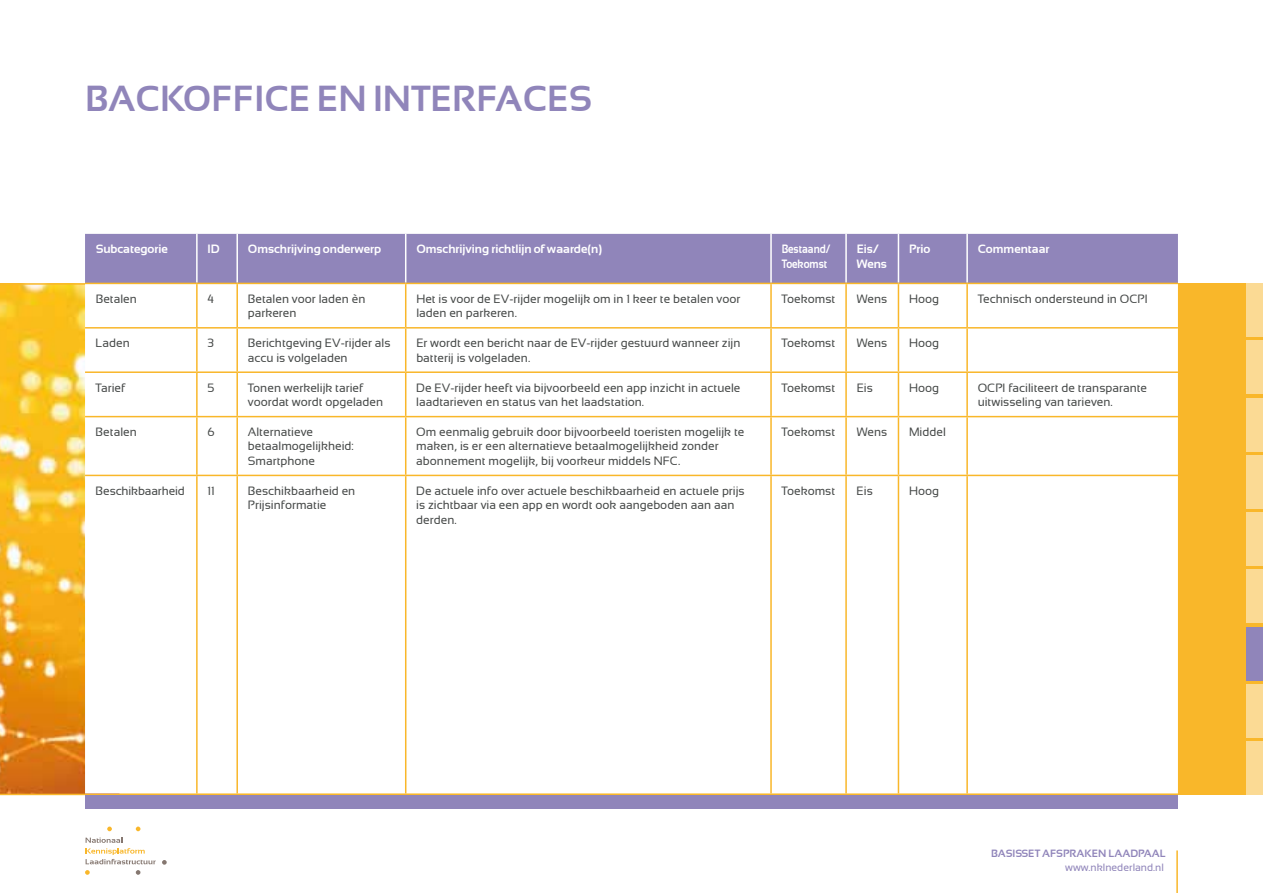
<style>
.page{position:relative;width:1263px;height:893px;background:#fff}
.page>*{position:absolute;margin:0;border:0;box-sizing:border-box;transform-origin:0 0}
.t1{font:700 36px "Sansation";color:#9085ba}
.t2{font:12px/14.4px "Sansation";color:#474a49}
.t3{font:700 12px/14.4px "Sansation";color:#fff}
.t4{font:700 12px/14.4px "Sansation";color:#fff;scale:.85 1}
.t5{font:700 10.5px "Sansation";color:#9085ba}
.t6{font:10.5px "Sansation";color:#9085ba}
</style>
<div class="page">
<hr style="left:1176px;top:850px;width:2px;height:43px;background:#f9b72a">
<svg style="left:162px;top:860px;width:5px;height:5px"></svg>
<svg style="left:136px;top:870px;width:4px;height:5px"></svg>
<svg style="left:136px;top:827px;width:4px;height:4px"></svg>
<svg style="left:107px;top:827px;width:5px;height:4px"></svg>
<svg style="left:85px;top:870px;width:5px;height:5px"></svg>
<svg style="left:86px;top:838px;width:70px;height:26px"></svg>
<div style="left:0;top:283px;width:1263px;height:512px;background:#f9b72a"></div>
<svg style="left:0;top:283px;width:121px;height:511px"></svg>
<div style="left:1246px;top:283px;width:17px;height:54px;background:#fbda94"></div>
<div style="left:1246px;top:340px;width:17px;height:54px;background:#fbda94"></div>
<div style="left:1246px;top:398px;width:17px;height:53px;background:#fbda94"></div>
<div style="left:1246px;top:455px;width:17px;height:54px;background:#fbda94"></div>
<div style="left:1246px;top:570px;width:17px;height:53px;background:#fbda94"></div>
<div style="left:1246px;top:512px;width:17px;height:54px;background:#fbda94"></div>
<div style="left:1246px;top:684px;width:17px;height:54px;background:#fbda94"></div>
<div style="left:1246px;top:741px;width:17px;height:54px;background:#fbda94"></div>
<div style="left:1246px;top:627px;width:17px;height:54px;background:#9085ba"></div>
<div style="left:85px;top:796px;width:1092px;height:13px;background:#9085ba"></div>
<div style="left:85px;top:234px;width:1093px;height:49px;background:#9085ba"></div>
<div style="left:85px;top:284px;width:1093px;height:509px;background:#fff"></div>
<hr style="left:196px;top:234px;width:2px;height:49px;background:#fff">
<hr style="left:236px;top:234px;width:2px;height:49px;background:#fff">
<hr style="left:405px;top:234px;width:1px;height:49px;background:#fff">
<hr style="left:770px;top:234px;width:2px;height:49px;background:#fff">
<hr style="left:845px;top:234px;width:2px;height:49px;background:#fff">
<hr style="left:898px;top:234px;width:1px;height:49px;background:#fff">
<hr style="left:966px;top:234px;width:2px;height:49px;background:#fff">
<hr style="left:85px;top:283px;width:112px;height:1px;background:#f9b72a">
<hr style="left:196px;top:284px;width:2px;height:43px;background:#f9b72a">
<hr style="left:236px;top:284px;width:2px;height:43px;background:#f9b72a">
<hr style="left:405px;top:284px;width:1px;height:43px;background:#f9b72a">
<hr style="left:770px;top:284px;width:2px;height:43px;background:#f9b72a">
<hr style="left:845px;top:284px;width:2px;height:43px;background:#f9b72a">
<hr style="left:898px;top:284px;width:1px;height:43px;background:#f9b72a">
<hr style="left:966px;top:284px;width:2px;height:43px;background:#f9b72a">
<hr style="left:85px;top:327px;width:112px;height:2px;background:#f9b72a">
<hr style="left:197px;top:327px;width:40px;height:2px;background:#f9b72a">
<hr style="left:196px;top:329px;width:2px;height:42px;background:#f9b72a">
<hr style="left:237px;top:327px;width:169px;height:2px;background:#f9b72a">
<hr style="left:236px;top:329px;width:2px;height:42px;background:#f9b72a">
<hr style="left:406px;top:327px;width:365px;height:2px;background:#f9b72a">
<hr style="left:405px;top:329px;width:1px;height:42px;background:#f9b72a">
<hr style="left:771px;top:327px;width:75px;height:2px;background:#f9b72a">
<hr style="left:770px;top:329px;width:2px;height:42px;background:#f9b72a">
<hr style="left:846px;top:327px;width:52px;height:2px;background:#f9b72a">
<hr style="left:845px;top:329px;width:2px;height:42px;background:#f9b72a">
<hr style="left:898px;top:327px;width:69px;height:2px;background:#f9b72a">
<hr style="left:898px;top:329px;width:1px;height:42px;background:#f9b72a">
<hr style="left:967px;top:327px;width:211px;height:2px;background:#f9b72a">
<hr style="left:966px;top:329px;width:2px;height:42px;background:#f9b72a">
<hr style="left:85px;top:371px;width:112px;height:2px;background:#f9b72a">
<hr style="left:197px;top:371px;width:40px;height:2px;background:#f9b72a">
<hr style="left:196px;top:373px;width:2px;height:43px;background:#f9b72a">
<hr style="left:237px;top:371px;width:169px;height:2px;background:#f9b72a">
<hr style="left:236px;top:373px;width:2px;height:43px;background:#f9b72a">
<hr style="left:406px;top:371px;width:365px;height:2px;background:#f9b72a">
<hr style="left:405px;top:373px;width:1px;height:43px;background:#f9b72a">
<hr style="left:771px;top:371px;width:75px;height:2px;background:#f9b72a">
<hr style="left:770px;top:373px;width:2px;height:43px;background:#f9b72a">
<hr style="left:846px;top:371px;width:52px;height:2px;background:#f9b72a">
<hr style="left:845px;top:373px;width:2px;height:43px;background:#f9b72a">
<hr style="left:898px;top:371px;width:69px;height:2px;background:#f9b72a">
<hr style="left:898px;top:373px;width:1px;height:43px;background:#f9b72a">
<hr style="left:967px;top:371px;width:211px;height:2px;background:#f9b72a">
<hr style="left:966px;top:373px;width:2px;height:43px;background:#f9b72a">
<hr style="left:85px;top:416px;width:112px;height:1px;background:#f9b72a">
<hr style="left:197px;top:416px;width:40px;height:1px;background:#f9b72a">
<hr style="left:196px;top:417px;width:2px;height:58px;background:#f9b72a">
<hr style="left:237px;top:416px;width:169px;height:1px;background:#f9b72a">
<hr style="left:236px;top:417px;width:2px;height:58px;background:#f9b72a">
<hr style="left:406px;top:416px;width:365px;height:1px;background:#f9b72a">
<hr style="left:405px;top:417px;width:1px;height:58px;background:#f9b72a">
<hr style="left:771px;top:416px;width:75px;height:1px;background:#f9b72a">
<hr style="left:770px;top:417px;width:2px;height:58px;background:#f9b72a">
<hr style="left:846px;top:416px;width:52px;height:1px;background:#f9b72a">
<hr style="left:845px;top:417px;width:2px;height:58px;background:#f9b72a">
<hr style="left:898px;top:416px;width:69px;height:1px;background:#f9b72a">
<hr style="left:898px;top:417px;width:1px;height:58px;background:#f9b72a">
<hr style="left:967px;top:416px;width:211px;height:1px;background:#f9b72a">
<hr style="left:966px;top:417px;width:2px;height:58px;background:#f9b72a">
<hr style="left:85px;top:475px;width:112px;height:1px;background:#f9b72a">
<hr style="left:197px;top:475px;width:40px;height:1px;background:#f9b72a">
<hr style="left:196px;top:476px;width:2px;height:317px;background:#f9b72a">
<hr style="left:237px;top:475px;width:169px;height:1px;background:#f9b72a">
<hr style="left:236px;top:476px;width:2px;height:317px;background:#f9b72a">
<hr style="left:406px;top:475px;width:365px;height:1px;background:#f9b72a">
<hr style="left:405px;top:476px;width:1px;height:317px;background:#f9b72a">
<hr style="left:771px;top:475px;width:75px;height:1px;background:#f9b72a">
<hr style="left:770px;top:476px;width:2px;height:317px;background:#f9b72a">
<hr style="left:846px;top:475px;width:52px;height:1px;background:#f9b72a">
<hr style="left:845px;top:476px;width:2px;height:317px;background:#f9b72a">
<hr style="left:898px;top:475px;width:69px;height:1px;background:#f9b72a">
<hr style="left:898px;top:476px;width:1px;height:317px;background:#f9b72a">
<hr style="left:967px;top:475px;width:211px;height:1px;background:#f9b72a">
<hr style="left:966px;top:476px;width:2px;height:317px;background:#f9b72a">
<div style="left:85px;top:795px;width:1092px;height:13px;background:#9085ba"></div>
<h1 class="t1" style="left:85px;top:78px;width:508px">Backoffice en interfaces</h1>
<p class="t3" style="left:96px;top:242px;width:74px">Subcategorie</p>
<p class="t3" style="left:207px;top:242px;width:7px">ID</p>
<p class="t3" style="left:248px;top:242px;width:135px">Omschrijving onderwerp</p>
<p class="t3" style="left:416px;top:242px;width:187px">Omschrijving richtlijn of waarde(n)</p>
<p class="t4" style="left:782px;top:242px;width:59px">Bestaand/<br>Toekomst</p>
<p class="t3" style="left:857px;top:242px;width:32px">Eis/<br>Wens</p>
<p class="t3" style="left:909px;top:242px;width:23px">Prio</p>
<p class="t3" style="left:978px;top:242px;width:73px">Commentaar</p>
<p class="t2" style="left:96px;top:291px;width:43px">Betalen</p>
<p class="t2" style="left:207px;top:291px;width:8px">4</p>
<p class="t2" style="left:248px;top:291px;width:119px">Betalen voor laden èn parkeren</p>
<p class="t2" style="left:416px;top:291px;width:326px">Het is voor de EV-rijder mogelijk om in 1 keer te betalen voor laden en parkeren.</p>
<p class="t2" style="left:782px;top:291px;width:55px">Toekomst</p>
<p class="t2" style="left:857px;top:291px;width:32px">Wens</p>
<p class="t2" style="left:909px;top:291px;width:32px">Hoog</p>
<p class="t2" style="left:978px;top:291px;width:171px">Technisch ondersteund in OCPI</p>
<p class="t2" style="left:96px;top:336px;width:36px">Laden</p>
<p class="t2" style="left:207px;top:336px;width:8px">3</p>
<p class="t2" style="left:248px;top:336px;width:144px">Berichtgeving EV-rijder als accu is volgeladen</p>
<p class="t2" style="left:416px;top:336px;width:326px">Er wordt een bericht naar de EV-rijder gestuurd wanneer zijn batterij is volgeladen.</p>
<p class="t2" style="left:782px;top:336px;width:55px">Toekomst</p>
<p class="t2" style="left:857px;top:336px;width:32px">Wens</p>
<p class="t2" style="left:909px;top:336px;width:32px">Hoog</p>
<p class="t2" style="left:96px;top:380px;width:31px">Tarief</p>
<p class="t2" style="left:207px;top:380px;width:8px">5</p>
<p class="t2" style="left:248px;top:380px;width:137px">Tonen werkelijk tarief voordat wordt opgeladen</p>
<p class="t2" style="left:416px;top:380px;width:326px">De EV-rijder heeft via bijvoorbeeld een app inzicht in actuele laadtarieven en status van het laadstation.</p>
<p class="t2" style="left:782px;top:380px;width:55px">Toekomst</p>
<p class="t2" style="left:857px;top:380px;width:18px">Eis</p>
<p class="t2" style="left:909px;top:380px;width:32px">Hoog</p>
<p class="t2" style="left:978px;top:380px;width:171px">OCPI faciliteert de transparante uitwisseling van tarieven.</p>
<p class="t2" style="left:96px;top:425px;width:43px">Betalen</p>
<p class="t2" style="left:207px;top:425px;width:9px">6</p>
<p class="t2" style="left:248px;top:425px;width:107px">Alternatieve betaalmogelijkheid:<br>Smartphone</p>
<p class="t2" style="left:416px;top:425px;width:330px">Om eenmalig gebruik door bijvoorbeeld toeristen mogelijk te maken, is er een alternatieve betaalmogelijkheid zonder abonnement mogelijk, bij voorkeur middels NFC.</p>
<p class="t2" style="left:782px;top:425px;width:55px">Toekomst</p>
<p class="t2" style="left:857px;top:425px;width:32px">Wens</p>
<p class="t2" style="left:909px;top:425px;width:38px">Middel</p>
<p class="t2" style="left:96px;top:483px;width:91px">Beschikbaarheid</p>
<p class="t2" style="left:207px;top:483px;width:9px">11</p>
<p class="t2" style="left:248px;top:483px;width:109px">Beschikbaarheid en<br>Prijsinformatie</p>
<p class="t2" style="left:416px;top:483px;width:330px">De actuele info over actuele beschikbaarheid en actuele prijs is zichtbaar via een app en wordt ook aangeboden aan aan derden.</p>
<p class="t2" style="left:782px;top:483px;width:55px">Toekomst</p>
<p class="t2" style="left:857px;top:483px;width:18px">Eis</p>
<p class="t2" style="left:909px;top:483px;width:32px">Hoog</p>
<p class="t5" style="left:991px;top:847px;width:173px">Basisset Afspraken Laadpaal</p>
<p class="t6" style="left:1065px;top:861px;width:100px">www.nklnederland.nl</p>
</div>
